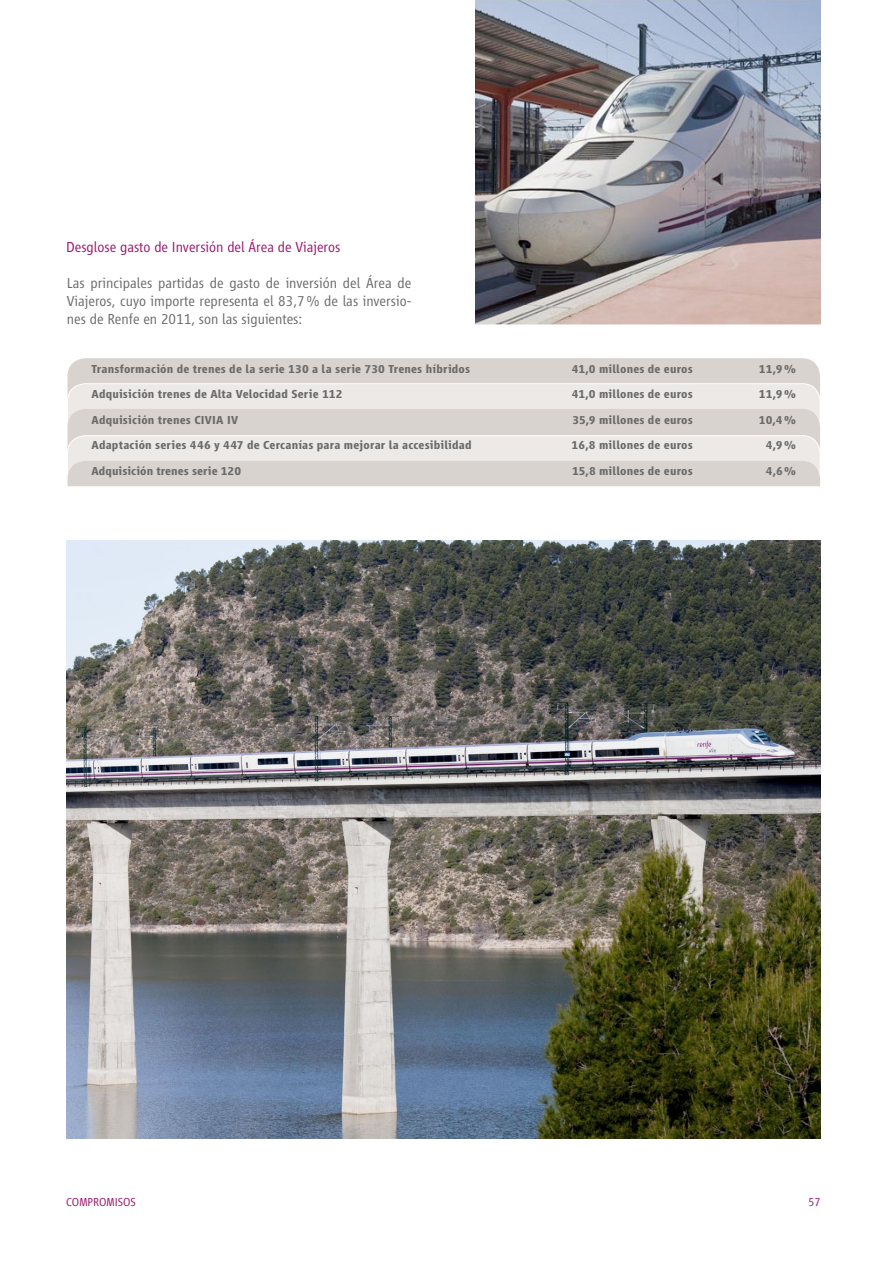
<style>
.page{position:relative;width:893px;height:1263px;background:#fff}
.page>*{position:absolute;margin:0;border:0;box-sizing:border-box;transform-origin:0 0}
.t1{font:300 15px/18px "Renfe Vialog";color:#6b6b6b;text-align:justify}
.Apartados{font:300 15px "Renfe Vialog";color:#991970}
.t2{font:700 12px "Renfe Vialog";letter-spacing:.01em;color:#6b6b6b}
.t3{font:300 12px "Renfe Vialog";color:#991970}
</style>
<div class="page">
<svg style="left:67px;top:435px;width:753px;height:52px"></svg>
<svg style="left:68px;top:358px;width:752px;height:128px"></svg>
<img style="left:475px;top:0;width:346px;height:324px">
<img style="left:66px;top:540px;width:755px;height:598px">
<p class="Apartados" style="left:66px;top:239px;width:276px">Desglose gasto de Inversión del Área de Viajeros</p>
<p class="t1" style="left:67px;top:274px;width:346px">Las principales partidas de gasto de inversión del Área de Viajeros, cuyo importe representa el 83,7% de las inversio&shy;nes de Renfe en 2011, son las siguientes:</p>
<p class="t2" style="left:92px;top:363px;width:380px">Transformación de trenes de la serie 130 a la serie 730 Trenes híbridos</p>
<p class="t2" style="left:572px;top:363px;width:123px">41,0 millones de euros</p>
<p class="t2" style="left:759px;top:363px;width:39px">11,9%</p>
<p class="t2" style="left:92px;top:388px;width:253px">Adquisición trenes de Alta Velocidad Serie 112</p>
<p class="t2" style="left:572px;top:388px;width:123px">41,0 millones de euros</p>
<p class="t2" style="left:759px;top:388px;width:39px">11,9%</p>
<p class="t2" style="left:92px;top:413px;width:148px">Adquisición trenes CIVIA IV</p>
<p class="t2" style="left:572px;top:413px;width:122px">35,9 millones de euros</p>
<p class="t2" style="left:759px;top:413px;width:39px">10,4%</p>
<p class="t2" style="left:92px;top:439px;width:382px">Adaptación series 446 y 447 de Cercanías para mejorar la accesibilidad</p>
<p class="t2" style="left:572px;top:439px;width:123px">16,8 millones de euros</p>
<p class="t2" style="left:766px;top:439px;width:32px">4,9%</p>
<p class="t2" style="left:92px;top:464px;width:151px">Adquisición trenes serie 120</p>
<p class="t2" style="left:572px;top:464px;width:122px">15,8 millones de euros</p>
<p class="t2" style="left:766px;top:464px;width:32px">4,6%</p>
<p class="t3" style="left:66px;top:1195px;width:71px">COMPROMISOS</p>
<p class="t3" style="left:809px;top:1195px;width:14px">57</p>
</div>
